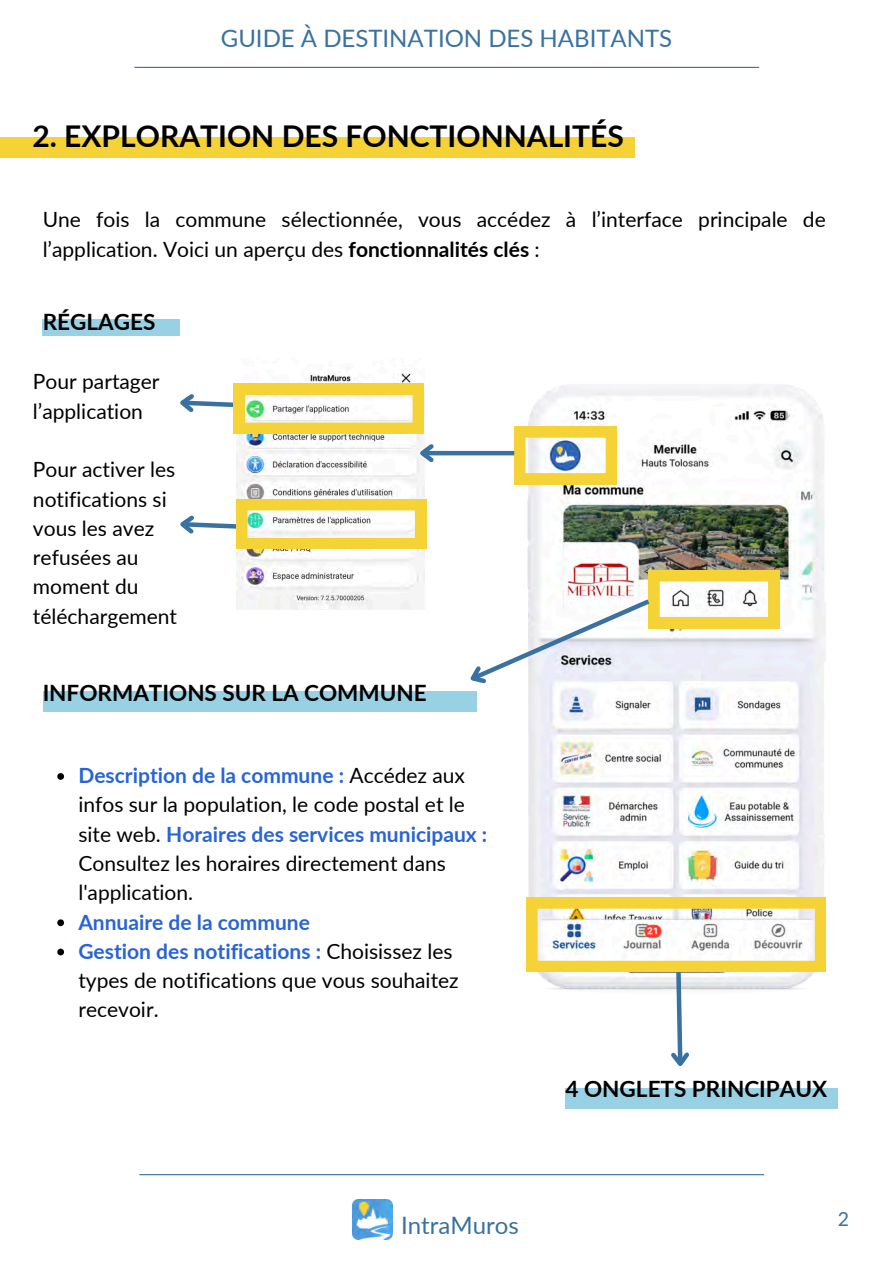
<style>
.page{position:relative;width:894px;height:1264px;background:#fff}
.page>*{position:absolute;margin:0;border:0;box-sizing:border-box;transform-origin:0 0}
.t1{font:700 30px "Lato";color:#000}
.t2{font:24px "Lato";color:#3971a0}
.t3{font:700 22.5px "Lato";color:#000}
.t4{font:21px/29.2px "Lato";color:#000}
.t5{font:700 21px "Lato";color:#2864d5}
.t6{font:19.5px "Lato";color:#3971a0}
.s1{font-weight:700}
.s2{font-weight:700;color:#2864d5}
</style>
<div class="page">
<hr style="left:139px;top:1174px;width:625px;height:1px;background:#3971a0">
<img style="left:352px;top:1199px;width:40px;height:40px">
<div style="left:0;top:137px;width:634px;height:20px;background:#f5d336"></div>
<div style="left:43px;top:691px;width:433px;height:21px;background:#99d1e4"></div>
<hr style="left:134px;top:67px;width:625px;height:1px;background:#3971a0">
<img style="left:236px;top:370px;width:188px;height:239px">
<img style="left:526px;top:384px;width:300px;height:588px">
<svg style="left:514px;top:426px;width:102px;height:58px"></svg>
<hr style="left:422px;top:451px;width:92px;height:4px;background:#3971a0">
<svg style="left:415px;top:440px;width:22px;height:26px"></svg>
<svg style="left:470px;top:570px;width:308px;height:123px"></svg>
<svg style="left:526px;top:897px;width:299px;height:169px"></svg>
<svg style="left:57px;top:773px;width:7px;height:6px"></svg>
<svg style="left:57px;top:919px;width:7px;height:7px"></svg>
<svg style="left:57px;top:948px;width:7px;height:7px"></svg>
<div style="left:43px;top:319px;width:137px;height:17px;background:#99d1e4"></div>
<div style="left:565px;top:1088px;width:272px;height:20px;background:#99d1e4"></div>
<svg style="left:180px;top:384px;width:244px;height:49px"></svg>
<svg style="left:180px;top:499px;width:246px;height:49px"></svg>
<p class="t2" style="left:221px;top:23px;width:453px">GUIDE À DESTINATION DES HABITANTS</p>
<p class="t1" style="left:32px;top:118px;width:592px">2. EXPLORATION DES FONCTIONNALITÉS</p>
<p class="t4" style="left:43px;top:204px;width:784px">Une fois la commune sélectionnée, vous accédez à l’interface principale de l’application. Voici un aperçu des <span class="s1">fonctionnalités clés</span> :</p>
<p class="t3" style="left:43px;top:308px;width:114px">RÉGLAGES</p>
<p class="t4" style="left:33px;top:367px;width:128px">Pour partager l’application</p>
<p class="t4" style="left:33px;top:454px;width:145px">Pour activer les notifications si vous les avez refusées au moment du téléchargement</p>
<h2 class="t3" style="left:43px;top:678px;width:385px">INFORMATIONS SUR LA COMMUNE</h2>
<p class="t4" style="left:78px;top:760px;width:410px"><span class="s2">Description de la commune :</span> Accédez aux infos sur la population, le code postal et le site web. <span class="s2">Horaires des services municipaux :<br></span>Consultez les horaires directement dans l'application.</p>
<p class="t5" style="left:78px;top:908px;width:233px">Annuaire de la commune</p>
<h2 class="t4" style="left:78px;top:936px;width:382px"><span class="s2">Gestion des notifications :</span> Choisissez les types de notifications que vous souhaitez recevoir.</h2>
<h4 class="t3" style="left:565px;top:1075px;width:263px">4 ONGLETS PRINCIPAUX</h4>
<h3 class="t2" style="left:401px;top:1209px;width:119px">IntraMuros</h3>
<h2 class="t6" style="left:837px;top:1206px;width:13px">2</h2>
</div>
